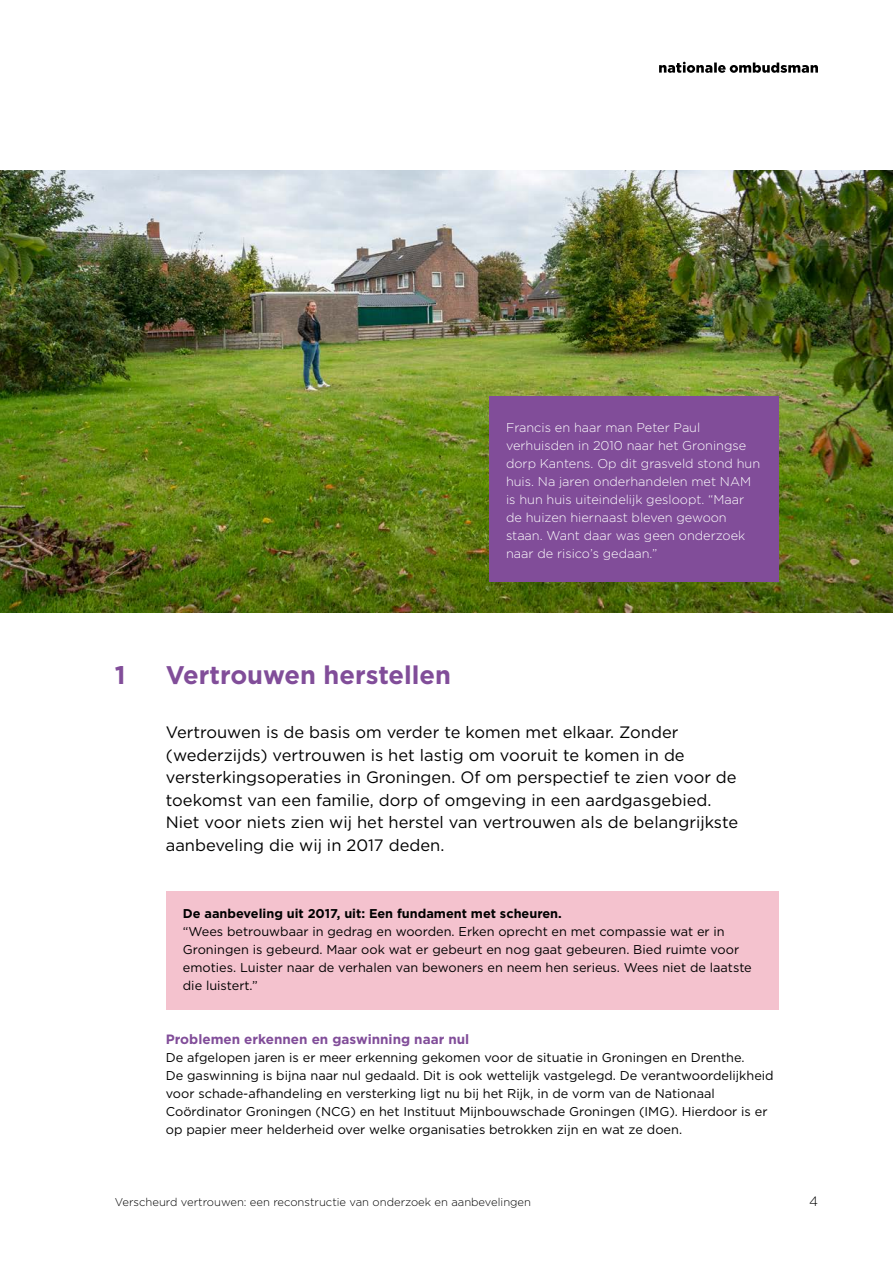
<style>
.page{position:relative;width:893px;height:1263px;background:#fff}
.page>*{position:absolute;margin:0;border:0;box-sizing:border-box;transform-origin:0 0}
.H2_Kop_Hoofdstuk{font:700 25.5px "Gotham";color:#814d99}
.P_Inleiding{font:16.5px/22.5px "Gotham";color:#000}
.H3_Paragraafkop{font:700 13.5px "Gotham";color:#814d99}
.t1{font:300 13.5px "Gotham";color:#000}
.P_Broodtekst{font:12.75px/18px "Gotham";color:#000}
.Inhoud_inzetjes{font:300 12.75px/18px "Gotham";color:#fff}
.Kader_bw_lichtroze{font:12.75px/18px "Gotham";color:#000}
.Kader_bw_lichtroze-2{font:700 12.75px "Gotham";color:#000}
.t2{font:300 11.25px "Gotham";color:#000}
</style>
<div class="page">
<svg style="left:659px;top:62px;width:159px;height:11px"></svg>
<img style="left:0;top:170px;width:893px;height:442px">
<div style="left:166px;top:891px;width:612px;height:47px;background:#f4c2ce"></div>
<div style="left:166px;top:909px;width:612px;height:101px;background:#f4c2ce"></div>
<div style="left:489px;top:396px;width:289px;height:186px;background:#814d99"></div>
<h2 class="H2_Kop_Hoofdstuk" style="left:115px;top:658px;width:12px">1</h2>
<h2 class="H2_Kop_Hoofdstuk" style="left:166px;top:658px;width:287px">Vertrouwen herstellen</h2>
<p class="Inhoud_inzetjes" style="left:506px;top:418px;width:256px">Francis en haar man Peter Paul verhuisden in 2010 naar het Groningse dorp Kantens. Op dit grasveld stond hun huis. Na jaren onderhandelen met NAM is hun huis uiteindelijk gesloopt. “Maar de huizen hiernaast bleven gewoon staan. Want daar was geen onderzoek naar de risico’s gedaan.”</p>
<p class="P_Inleiding" style="left:166px;top:721px;width:574px">Vertrouwen is de basis om verder te komen met elkaar. Zonder (wederzijds) vertrouwen is het lastig om vooruit te komen in de versterkingsoperaties in Groningen. Of om perspectief te zien voor de toekomst van een familie, dorp of omgeving in een aardgasgebied.<br>Niet voor niets zien wij het herstel van vertrouwen als de belangrijkste aanbeveling die wij in 2017 deden.</p>
<p class="Kader_bw_lichtroze-2" style="left:183px;top:905px;width:381px">De aanbeveling uit 2017, uit: Een fundament met scheuren.</p>
<p class="Kader_bw_lichtroze" style="left:183px;top:922px;width:570px">“Wees betrouwbaar in gedrag en woorden. Erken oprecht en met compassie wat er in Groningen is gebeurd. Maar ook wat er gebeurt en nog gaat gebeuren. Bied ruimte voor emoties. Luister naar de verhalen van bewoners en neem hen serieus. Wees niet de laatste die luistert.”</p>
<h3 class="H3_Paragraafkop" style="left:166px;top:1030px;width:305px">Problemen erkennen en gaswinning naar nul</h3>
<p class="P_Broodtekst" style="left:166px;top:1048px;width:609px">De afgelopen jaren is er meer erkenning gekomen voor de situatie in Groningen en Drenthe.<br>De gaswinning is bijna naar nul gedaald. Dit is ook wettelijk vastgelegd. De verantwoordelijkheid voor schade-afhandeling en versterking ligt nu bij het Rijk, in de vorm van de Nationaal Coördinator Groningen (NCG) en het Instituut Mijnbouwschade Groningen (IMG). Hierdoor is er op papier meer helderheid over welke organisaties betrokken zijn en wat ze doen.</p>
<p class="t2" style="left:115px;top:1195px;width:418px">Verscheurd vertrouwen: een reconstructie van onderzoek en aanbevelingen</p>
<p class="t1" style="left:809px;top:1193px;width:10px">4</p>
</div>
